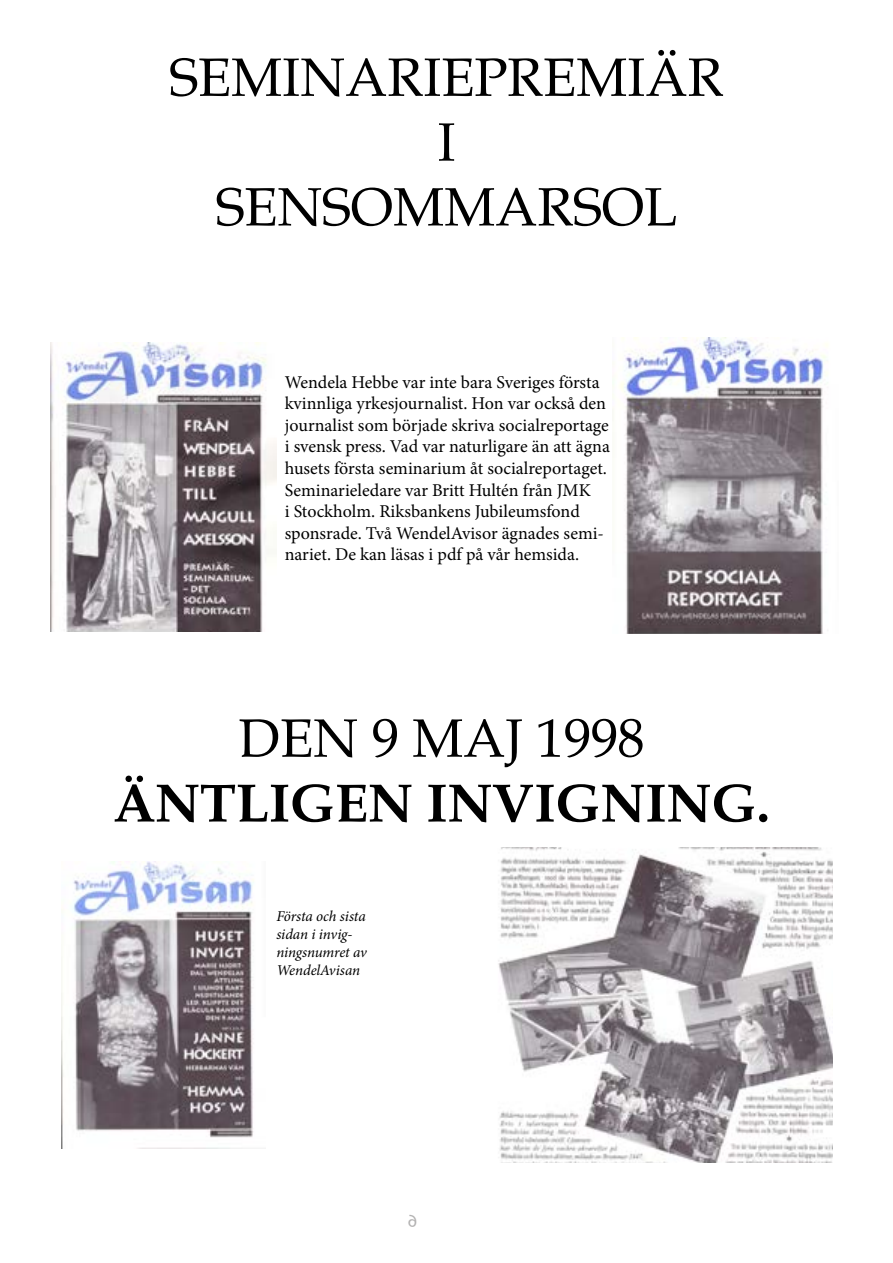
<style>
.page{position:relative;width:893px;height:1263px;background:#fff}
.page>*{position:absolute;margin:0;border:0;box-sizing:border-box;transform-origin:0 0}
.t1{font:54px/64.8px "Book Antiqua";color:#000;text-align:center}
.t2{font:700 54px "Book Antiqua";color:#000}
.t3{font:18px/21.6px "Minion Pro";color:#000}
.t4{font:italic 15px/18px "Minion Pro";letter-spacing:-.01em;color:#000}
</style>
<div class="page">
<img style="left:62px;top:861px;width:192px;height:288px">
<img style="left:498px;top:848px;width:335px;height:314px">
<img style="left:50px;top:342px;width:226px;height:289px">
<img style="left:619px;top:338px;width:209px;height:296px">
<h1 class="t1" style="left:170px;top:44px;width:555px">SEMINARIEPREMIÄR<br>I<br>SENSOMMARSOL</h1>
<p class="t3" style="left:285px;top:371px;width:327px">Wendela Hebbe var inte bara Sveriges första kvinnliga yrkesjournalist. Hon var också den journalist som började skriva socialreportage i svensk press. Vad var naturligare än att ägna husets första seminarium åt socialreportaget.<br>Seminarieledare var Britt Hultén från JMK<br>i Stockholm. Riksbankens Jubileumsfond sponsrade. Två WendelAvisor ägnades semi&shy;nariet. De kan läsas i pdf på vår hemsida.</p>
<h1 class="t1" style="left:238px;top:705px;width:408px">DEN 9 MAJ 1998</h1>
<h1 class="t2" style="left:113px;top:766px;width:658px">ÄNTLIGEN INVIGNING.</h1>
<p class="t4" style="left:276px;top:907px;width:92px">Första och sista sidan i invig&shy;ningsnumret av<br>WendelAvisan</p>
</div>
